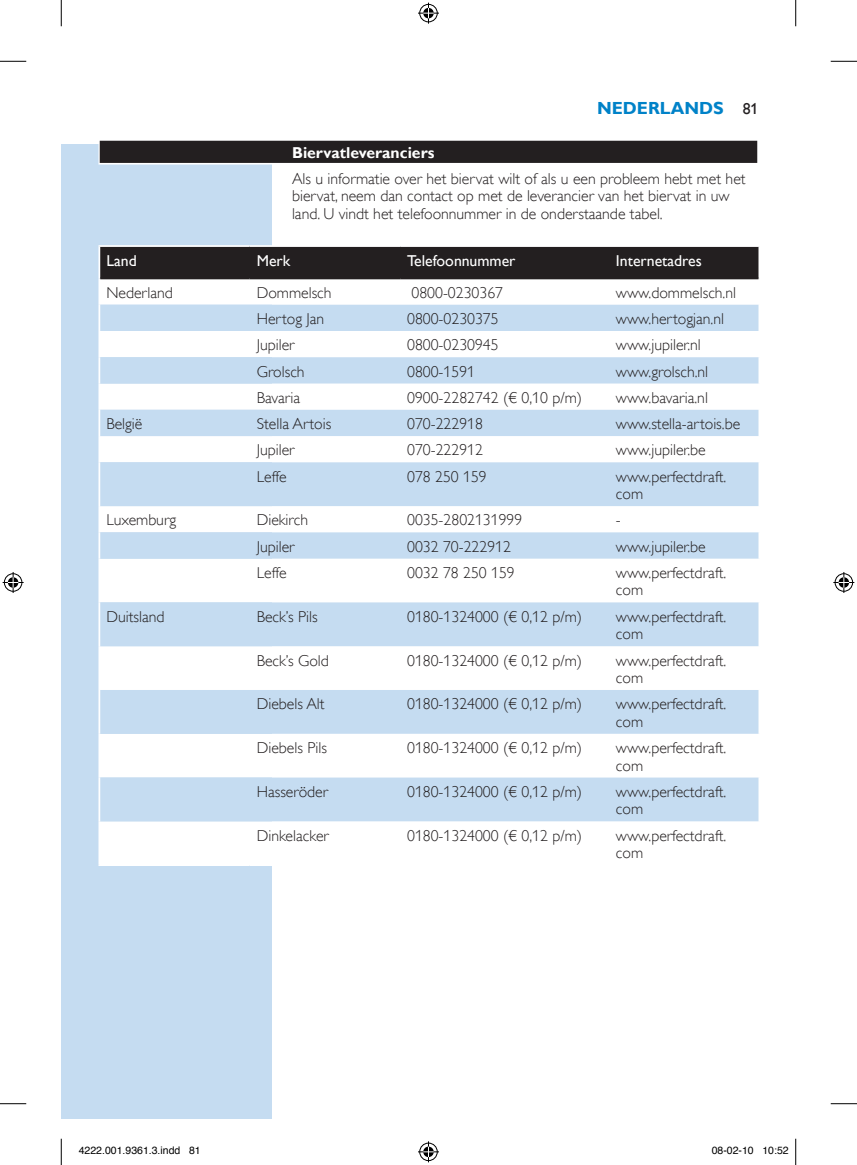
<style>
.page{position:relative;width:857px;height:1165px;background:#fff}
.page>*{position:absolute;margin:0;border:0;box-sizing:border-box;transform-origin:0 0}
.t1{font:700 17.5px "Gill Sans Alt One WGL";color:#0082c8}
.t2{font:15.75px/17.5px "Gill Sans Alt One WGL Light";color:#231f20}
.t3{font:15.75px "Gill Sans Alt One WGL";color:#fff}
.t4{font:700 15.75px "Gill Sans Alt One WGL";color:#fff}
.t5{font:10.5px "Helvetica";color:#000}
.s1{font-weight:400;font-size:15.75px;color:#231f20}
</style>
<div class="page">
<div style="left:61px;top:144px;width:211px;height:974px;background:#c5dcf1"></div>
<div style="left:98px;top:140px;width:660px;height:24px;background:#c3c2c2"></div>
<div style="left:100px;top:141px;width:657px;height:22px;background:#231f20"></div>
<div style="left:100px;top:247px;width:658px;height:30px;background:#231f20"></div>
<svg style="left:100px;top:279px;width:658px;height:585px"></svg>
<svg style="left:100px;top:305px;width:658px;height:516px;fill:#c5dcf1"></svg>
<hr style="left:98px;top:245px;width:152px;height:2px;background:#fff">
<hr style="left:98px;top:247px;width:2px;height:31px;background:#fff">
<hr style="left:250px;top:245px;width:150px;height:2px;background:#fff">
<hr style="left:98px;top:278px;width:2px;height:27px;background:#fff">
<hr style="left:98px;top:305px;width:2px;height:26px;background:#fff">
<hr style="left:98px;top:331px;width:2px;height:26px;background:#fff">
<hr style="left:98px;top:357px;width:2px;height:26px;background:#fff">
<hr style="left:98px;top:383px;width:2px;height:27px;background:#fff">
<hr style="left:98px;top:410px;width:2px;height:26px;background:#fff">
<hr style="left:98px;top:436px;width:2px;height:26px;background:#fff">
<hr style="left:98px;top:462px;width:2px;height:44px;background:#fff">
<hr style="left:98px;top:506px;width:2px;height:26px;background:#fff">
<hr style="left:98px;top:532px;width:2px;height:26px;background:#fff">
<hr style="left:98px;top:558px;width:2px;height:44px;background:#fff">
<hr style="left:98px;top:602px;width:2px;height:44px;background:#fff">
<hr style="left:98px;top:646px;width:2px;height:44px;background:#fff">
<hr style="left:98px;top:690px;width:2px;height:43px;background:#fff">
<hr style="left:98px;top:733px;width:2px;height:44px;background:#fff">
<hr style="left:98px;top:777px;width:2px;height:44px;background:#fff">
<hr style="left:98px;top:821px;width:2px;height:43px;background:#fff">
<hr style="left:98px;top:864px;width:152px;height:1px;background:#fff">
<hr style="left:250px;top:864px;width:150px;height:1px;background:#fff">
<hr style="left:100px;top:277px;width:150px;height:2px;background:#231f20">
<hr style="left:250px;top:277px;width:150px;height:2px;background:#231f20">
<hr style="left:400px;top:277px;width:209px;height:2px;background:#231f20">
<hr style="left:609px;top:277px;width:149px;height:2px;background:#231f20">
<svg style="left:0;top:61px;width:26px;height:1px"></svg>
<svg style="left:830px;top:61px;width:27px;height:1px"></svg>
<svg style="left:0;top:1103px;width:26px;height:1px"></svg>
<svg style="left:830px;top:1103px;width:27px;height:1px"></svg>
<svg style="left:61px;top:0;width:1px;height:26px"></svg>
<svg style="left:61px;top:1138px;width:1px;height:26px"></svg>
<svg style="left:795px;top:0;width:1px;height:26px"></svg>
<svg style="left:795px;top:1138px;width:1px;height:26px"></svg>
<svg style="left:418px;top:3px;width:21px;height:21px"></svg>
<svg style="left:418px;top:1141px;width:21px;height:21px"></svg>
<svg style="left:3px;top:572px;width:21px;height:21px"></svg>
<svg style="left:833px;top:572px;width:21px;height:21px"></svg>
<p class="t1" style="left:597px;top:96px;width:14px">Nede</p>
<p class="t1" style="left:648px;top:96px;width:112px">rlands <span class="s1">81</span></p>
<p class="t4" style="left:292px;top:141px;width:144px">Biervatleveranciers</p>
<p class="t2" style="left:292px;top:170px;width:455px">Als u informatie over het biervat wilt of als u een probleem hebt met het biervat, neem dan contact op met de leverancier van het biervat in uw land. U vindt het telefoonnummer in de onderstaande tabel.</p>
<p class="t3" style="left:106px;top:250px;width:32px">Land</p>
<p class="t3" style="left:257px;top:250px;width:35px">Merk</p>
<p class="t3" style="left:407px;top:250px;width:110px">Telefoonnummer</p>
<p class="t3" style="left:616px;top:250px;width:87px">Internetadres</p>
<p class="t2" style="left:106px;top:284px;width:68px">Nederland</p>
<p class="t2" style="left:257px;top:284px;width:76px">Dommelsch</p>
<p class="t2" style="left:411px;top:284px;width:93px">0800-0230367</p>
<p class="t2" style="left:616px;top:284px;width:122px">www.dommelsch.nl</p>
<p class="t2" style="left:257px;top:310px;width:69px">Hertog Jan</p>
<p class="t2" style="left:407px;top:310px;width:93px">0800-0230375</p>
<p class="t2" style="left:616px;top:310px;width:110px">www.hertogjan.nl</p>
<p class="t2" style="left:257px;top:336px;width:39px">Jupiler</p>
<p class="t2" style="left:407px;top:336px;width:93px">0800-0230945</p>
<p class="t2" style="left:616px;top:336px;width:86px">www.jupiler.nl</p>
<p class="t2" style="left:257px;top:362px;width:49px">Grolsch</p>
<p class="t2" style="left:407px;top:362px;width:69px">0800-1591</p>
<p class="t2" style="left:616px;top:362px;width:94px">www.grolsch.nl</p>
<p class="t2" style="left:257px;top:389px;width:45px">Bavaria</p>
<p class="t2" style="left:407px;top:389px;width:176px">0900-2282742 (€ 0,10 p/m)</p>
<p class="t2" style="left:616px;top:389px;width:93px">www.bavaria.nl</p>
<p class="t2" style="left:106px;top:415px;width:38px">België</p>
<p class="t2" style="left:257px;top:415px;width:76px">Stella Artois</p>
<p class="t2" style="left:407px;top:415px;width:77px">070-222918</p>
<p class="t2" style="left:616px;top:415px;width:126px">www.stella-artois.be</p>
<p class="t2" style="left:257px;top:441px;width:39px">Jupiler</p>
<p class="t2" style="left:407px;top:441px;width:77px">070-222912</p>
<p class="t2" style="left:616px;top:441px;width:91px">www.jupiler.be</p>
<p class="t2" style="left:257px;top:467px;width:31px">Leffe</p>
<p class="t2" style="left:407px;top:467px;width:81px">078 250 159</p>
<p class="t2" style="left:616px;top:467px;width:112px">www.perfectdraft. com</p>
<p class="t2" style="left:106px;top:511px;width:71px">Luxemburg</p>
<p class="t2" style="left:257px;top:511px;width:53px">Diekirch</p>
<p class="t2" style="left:407px;top:511px;width:117px">0035-2802131999</p>
<p class="t2" style="left:616px;top:511px;width:6px">-</p>
<p class="t2" style="left:257px;top:537px;width:39px">Jupiler</p>
<p class="t2" style="left:407px;top:537px;width:105px">0032 70-222912</p>
<p class="t2" style="left:616px;top:537px;width:91px">www.jupiler.be</p>
<p class="t2" style="left:257px;top:564px;width:31px">Leffe</p>
<p class="t2" style="left:407px;top:564px;width:109px">0032 78 250 159</p>
<p class="t2" style="left:616px;top:564px;width:112px">www.perfectdraft. com</p>
<p class="t2" style="left:106px;top:607px;width:60px">Duitsland</p>
<p class="t2" style="left:257px;top:607px;width:62px">Beck’s Pils</p>
<p class="t2" style="left:407px;top:607px;width:176px">0180-1324000 (€ 0,12 p/m)</p>
<p class="t2" style="left:616px;top:607px;width:112px">www.perfectdraft. com</p>
<p class="t2" style="left:257px;top:651px;width:74px">Beck’s Gold</p>
<p class="t2" style="left:407px;top:651px;width:176px">0180-1324000 (€ 0,12 p/m)</p>
<p class="t2" style="left:616px;top:651px;width:112px">www.perfectdraft. com</p>
<p class="t2" style="left:257px;top:695px;width:69px">Diebels Alt</p>
<p class="t2" style="left:407px;top:695px;width:176px">0180-1324000 (€ 0,12 p/m)</p>
<p class="t2" style="left:616px;top:695px;width:112px">www.perfectdraft. com</p>
<p class="t2" style="left:257px;top:739px;width:72px">Diebels Pils</p>
<p class="t2" style="left:407px;top:739px;width:176px">0180-1324000 (€ 0,12 p/m)</p>
<p class="t2" style="left:616px;top:739px;width:112px">www.perfectdraft. com</p>
<p class="t2" style="left:257px;top:782px;width:73px">Hasseröder</p>
<p class="t2" style="left:407px;top:782px;width:176px">0180-1324000 (€ 0,12 p/m)</p>
<p class="t2" style="left:616px;top:782px;width:112px">www.perfectdraft. com</p>
<p class="t2" style="left:257px;top:826px;width:74px">Dinkelacker</p>
<p class="t2" style="left:407px;top:826px;width:176px">0180-1324000 (€ 0,12 p/m)</p>
<p class="t2" style="left:616px;top:826px;width:112px">www.perfectdraft. com</p>
<p class="t5" style="left:79px;top:1142px;width:124px">4222.001.9361.3.indd 81</p>
<p class="t5" style="left:711px;top:1142px;width:79px">08-02-10 10:52</p>
</div>
